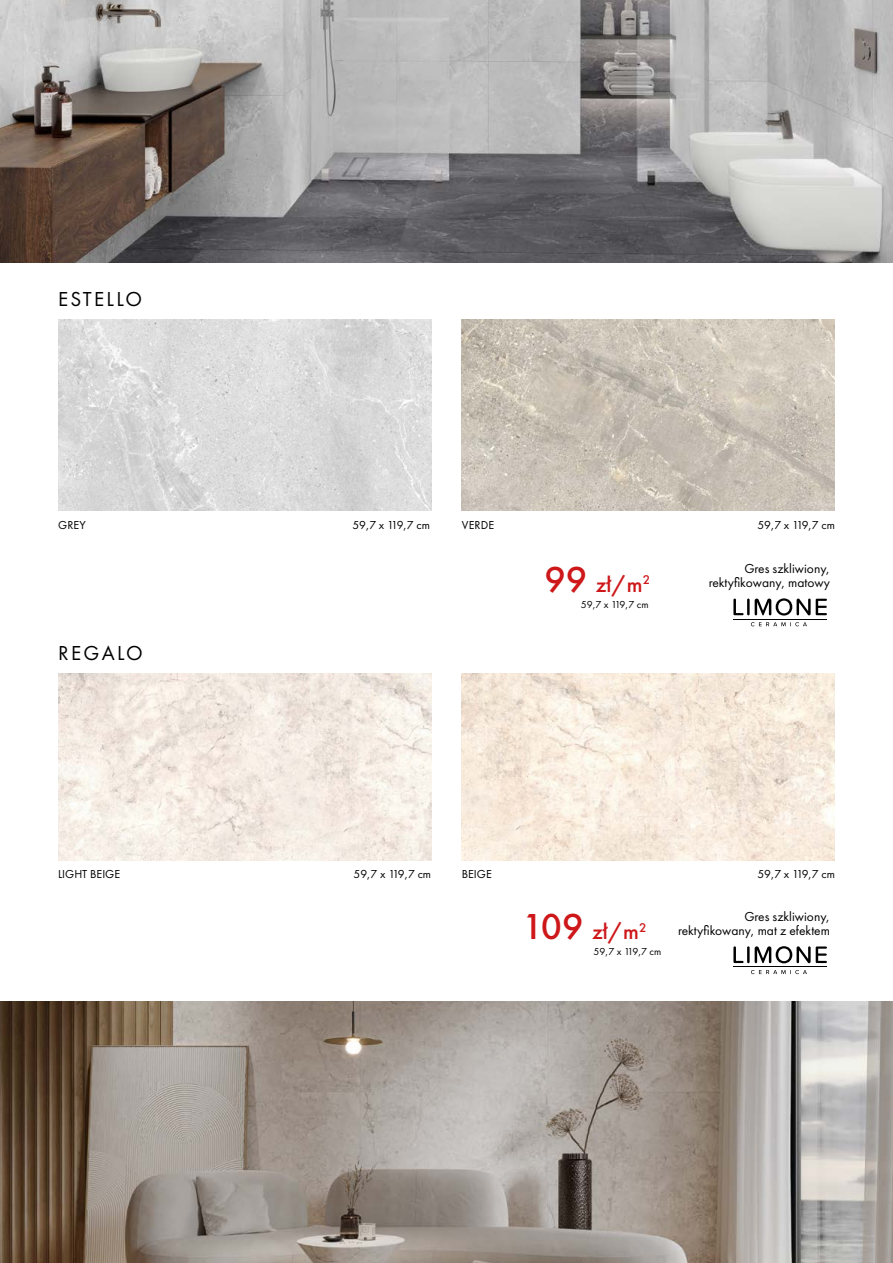
<style>
.page{position:relative;width:893px;height:1263px;background:#fff}
.page>*{position:absolute;margin:0;border:0;box-sizing:border-box;transform-origin:0 0}
.t1{font:500 22.5px "Futura PT";color:#cd1719}
.t2{font:21px "Futura PT";letter-spacing:.11em;color:#000}
.t3{font:13.5px/13.5px "Futura PT";color:#000;text-align:right}
.t4{font:12px "Futura PT";color:#000}
.t5{font:10.5px "Futura PT";letter-spacing:-.055em;color:#000}
.s1{font-size:37.5px}
</style>
<div class="page">
<img style="left:462px;top:673px;width:373px;height:187px">
<img style="left:58px;top:673px;width:373px;height:187px">
<svg style="left:733px;top:946px;width:11px;height:17px"></svg>
<hr style="left:747px;top:946px;width:3px;height:17px;background:#000">
<svg style="left:755px;top:946px;width:72px;height:17px"></svg>
<hr style="left:733px;top:967px;width:93px;height:1px;background:#000">
<svg style="left:751px;top:970px;width:56px;height:4px"></svg>
<svg style="left:733px;top:598px;width:11px;height:17px"></svg>
<hr style="left:747px;top:598px;width:3px;height:17px;background:#000">
<svg style="left:755px;top:598px;width:72px;height:17px"></svg>
<hr style="left:733px;top:619px;width:93px;height:1px;background:#000">
<svg style="left:751px;top:622px;width:56px;height:4px"></svg>
<img style="left:0;top:1001px;width:893px;height:262px">
<img style="left:0;top:0;width:893px;height:263px">
<img style="left:462px;top:320px;width:373px;height:190px">
<img style="left:58px;top:320px;width:373px;height:191px">
<h2 class="t2" style="left:58px;top:286px;width:86px">ESTELLO</h2>
<p class="t4" style="left:58px;top:517px;width:29px">GREY</p>
<p class="t4" style="left:352px;top:517px;width:79px">59,7 x 119,7 cm</p>
<p class="t4" style="left:462px;top:517px;width:34px">VERDE</p>
<p class="t4" style="left:757px;top:517px;width:79px">59,7 x 119,7 cm</p>
<h2 class="t2" style="left:58px;top:641px;width:86px">REGALO</h2>
<h1 class="t1" style="left:544px;top:571px;width:107px"><span class="s1">99</span> zł/m<sup>2</sup></h1>
<p class="t5" style="left:581px;top:598px;width:69px">59,7 x 119,7 cm</p>
<p class="t3" style="left:709px;top:562px;width:123px">Gres szkliwiony, rektyfikowany, matowy</p>
<p class="t4" style="left:58px;top:867px;width:64px">LIGHT BEIGE</p>
<p class="t4" style="left:354px;top:867px;width:79px">59,7 x 119,7 cm</p>
<p class="t4" style="left:462px;top:867px;width:31px">BEIGE</p>
<p class="t4" style="left:757px;top:867px;width:79px">59,7 x 119,7 cm</p>
<p class="t3" style="left:678px;top:910px;width:153px">Gres szkliwiony, rektyfikowany, mat z efektem</p>
<h1 class="t1" style="left:522px;top:918px;width:126px"><span class="s1">109</span> zł/m<sup>2</sup></h1>
<p class="t5" style="left:594px;top:946px;width:69px">59,7 x 119,7 cm</p>
</div>
